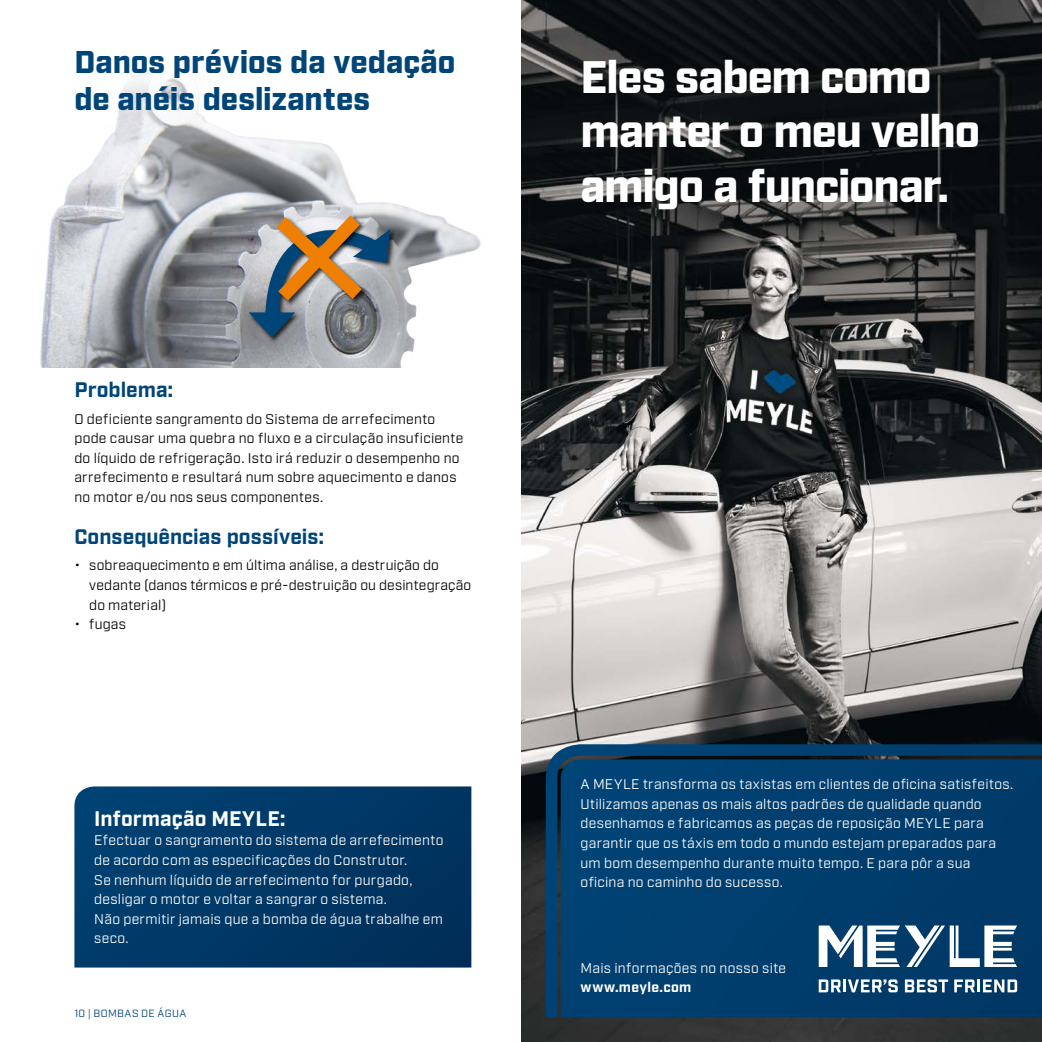
<style>
.page{position:relative;width:1042px;height:1042px;background:#fff}
.page>*{position:absolute;margin:0;border:0;box-sizing:border-box;transform-origin:0 0}
.t1{font:900 45.5px/54.6px "Industry";letter-spacing:-.025em;color:#fff}
.t2{font:900 31.5px/37.8px "Industry";color:#004578}
.t3{font:700 21px "Industry";color:#004578}
.t4{font:700 21px "Industry";letter-spacing:.005em;color:#fff}
.t5{font:14px/19.6px "Industry";letter-spacing:.02em;color:#fff}
.t6{font:14px/19.6px "Industry";letter-spacing:.02em;color:#000}
.t7{font:700 14px "Industry";letter-spacing:.025em;color:#fff}
.t8{font:10.5px "Industry";letter-spacing:.045em;color:#004578}
</style>
<div class="page">
<img style="left:40px;top:222px;width:441px;height:145px">
<svg style="left:51px;top:68px;width:396px;height:154px"></svg>
<div style="left:247px;top:228px;width:149px;height:115px;background:#000;opacity:.75"></div>
<svg style="left:249px;top:213px;width:147px;height:124px;background:#959088"></svg>
<svg style="left:74px;top:786px;width:397px;height:181px;background:#013966"></svg>
<img style="left:521px;top:0;width:521px;height:1042px">
<svg style="left:546px;top:744px;width:496px;height:273px;background:#013e6e"></svg>
<svg style="left:819px;top:925px;width:198px;height:42px"></svg>
<svg style="left:819px;top:979px;width:79px;height:13px"></svg>
<svg style="left:905px;top:979px;width:43px;height:13px"></svg>
<svg style="left:954px;top:979px;width:63px;height:13px"></svg>
<h2 class="t2" style="left:74px;top:44px;width:382px">Danos prévios da vedação de anéis deslizantes</h2>
<h3 class="t3" style="left:74px;top:377px;width:100px">Problema:</h3>
<p class="t6" style="left:74px;top:409px;width:390px">O deficiente sangramento do Sistema de arrefecimento pode causar uma quebra no fluxo e a circulação insuficiente do líquido de refrigeração. Isto irá reduzir o desempenho no arrefecimento e resultará num sobre aquecimento e danos no motor e/ou nos seus componentes.</p>
<h3 class="t3" style="left:74px;top:524px;width:251px">Consequências possíveis:</h3>
<p class="t6" style="left:89px;top:556px;width:383px;text-indent:-15px">• sobreaquecimento e em última análise, a destruição do vedante (danos térmicos e pré-destruição ou desintegração do material)</p>
<p class="t6" style="left:74px;top:615px;width:53px">• fugas</p>
<h3 class="t4" style="left:94px;top:806px;width:193px">Informação MEYLE:</h3>
<p class="t5" style="left:94px;top:831px;width:351px">Efectuar o sangramento do sistema de arrefecimento de acordo com as especificações do Construtor.<br>Se nenhum líquido de arrefecimento for purgado, desligar o motor e voltar a sangrar o sistema.<br>Não permitir jamais que a bomba de água trabalhe em seco.</p>
<p class="t8" style="left:74px;top:1007px;width:113px">10 | BOMBAS DE ÁGUA</p>
<h1 class="t1" style="left:580px;top:52px;width:401px">Eles sabem como manter o meu velho amigo a funcionar.</h1>
<p class="t5" style="left:580px;top:775px;width:434px">A MEYLE transforma os taxistas em clientes de oficina satisfeitos.<br>Utilizamos apenas os mais altos padrões de qualidade quando desenhamos e fabricamos as peças de reposição MEYLE para garantir que os táxis em todo o mundo estejam preparados para um bom desempenho durante muito tempo. E para pôr a sua oficina no caminho do sucesso.</p>
<p class="t5" style="left:580px;top:958px;width:207px">Mais informações no nosso site</p>
<p class="t7" style="left:580px;top:979px;width:112px">www.meyle.com</p>
</div>
